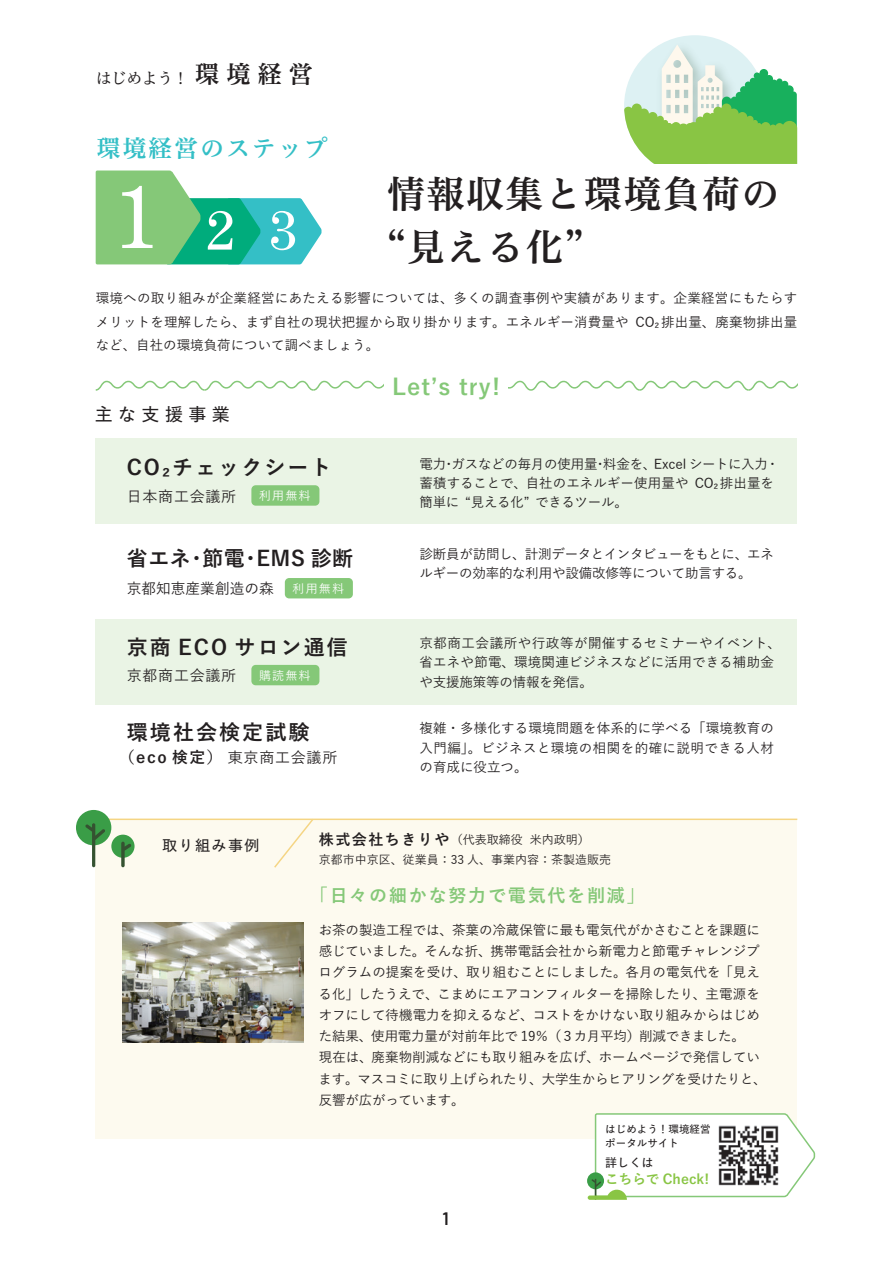
<style>
.page{position:relative;width:893px;height:1263px;background:#fff}
.page>*{position:absolute;margin:0;border:0;box-sizing:border-box;transform-origin:0 0}
.t1{font:87.45px "Century Expanded LT Std";color:#fff}
.t2{font:54.45px "Century Expanded LT Std";color:#fff}
.t3{font:37.5px/53.1px "Hiragino UD Serif Std N W6";letter-spacing:.05em;color:#231f20}
.t4{font:23.55px "Hiragino UD Serif Std N W6";letter-spacing:.1em;color:#34bfc6}
.t5{font:700 22.5px "Yu Go Pr 6 N";letter-spacing:.05em;color:#85c878}
.t6{font:700 21px "Yu Go Pr 6 N";letter-spacing:.1em;color:#231f20}
.t7{font:700 21px "Yu Go Pr 6 N";letter-spacing:.025em;color:#231f20}
.t8{font:700 18px "Yu Go Pr 6 N";letter-spacing:.1em;color:#85c878}
.t9{font:600 18px "Yu Go Pr 6 N";letter-spacing:.3em;color:#231f20}
.t10{font:600 18px "Barlow";color:#231f20}
.t11{font:15.9px "Hiragino UD Serif Std W4";letter-spacing:-.025em;color:#231f20}
.t12{font:700 15.75px "Yu Go Pr 6 N";color:#231f20}
.t13{font:500 15px "Yu Go Pr 6 N";letter-spacing:.05em;color:#231f20}
.t14{font:500 15px "Yu Go Pr 6 N";color:#231f20}
.t15{font:600 15px "Yu Go Pr 6 N";letter-spacing:.1em;color:#231f20}
.t16{font:500 13.5px/21.3px "Yu Go Pr 6 N";letter-spacing:-.005em;color:#231f20}
.t17{font:500 13.5px/19.2px "Yu Go Pr 6 N";letter-spacing:.02em;color:#231f20}
.t18{font:700 13.5px "Yu Go Pr 6 N";letter-spacing:.005em;color:#89c544}
.t19{font:500 12px "Yu Go Pr 6 N";color:#231f20}
.t20{font:500 12px "Yu Go Pr 6 N";letter-spacing:.1em;color:#fff}
.t21{font:600 12px "Yu Go Pr 6 N";color:#231f20}
.t22{font:600 10.5px/13.2px "Yu Go Pr 6 N";letter-spacing:.005em;color:#231f20}
.s1{font-family:"Hiragino UD Serif Std W6";font-size:24px}
.s2{font-size:12px;color:#fff}
.s3{font-weight:500;font-size:15px}
.s4{font-weight:700;font-size:15px}
</style>
<div class="page">
<svg style="left:96px;top:380px;width:701px;height:11px"></svg>
<div style="left:385px;top:374px;width:123px;height:28px;background:#fff"></div>
<div style="left:96px;top:819px;width:701px;height:320px;background:#fdfaef"></div>
<div style="left:96px;top:438px;width:701px;height:85px;background:#eaf4e5"></div>
<div style="left:96px;top:619px;width:701px;height:86px;background:#eaf4e5"></div>
<div style="left:251px;top:485px;width:68px;height:21px;background:#85c878;border-radius:4px"></div>
<div style="left:285px;top:578px;width:68px;height:20px;background:#85c878;border-radius:4px"></div>
<div style="left:251px;top:665px;width:68px;height:20px;background:#85c878;border-radius:4px"></div>
<svg style="left:624px;top:35px;width:173px;height:129px"></svg>
<svg style="left:96px;top:170px;width:226px;height:94px"></svg>
<hr style="left:96px;top:818px;width:701px;height:2px;background:#f5d584">
<div style="left:76px;top:810px;width:35px;height:35px;background:#3a9d47;border-radius:50%"></div>
<svg style="left:85px;top:823px;width:20px;height:44px"></svg>
<svg style="left:273px;top:818px;width:42px;height:50px"></svg>
<div style="left:111px;top:835px;width:24px;height:23px;background:#3a9d47;border-radius:50%"></div>
<svg style="left:121px;top:842px;width:10px;height:25px"></svg>
<img style="left:123px;top:923px;width:180px;height:119px">
<svg style="left:588px;top:1113px;width:228px;height:87px"></svg>
<p class="t11" style="left:96px;top:66px;width:219px">はじめよう！<span class="s1">環境経営</span></p>
<h3 class="t4" style="left:97px;top:130px;width:232px">環境経営のステップ</h3>
<h1 class="t1" style="left:115px;top:163px;width:45px">1</h1>
<h2 class="t2" style="left:207px;top:197px;width:92px">2 3</h2>
<h3 class="t3" style="left:387px;top:165px;width:393px">情報収集と環境負荷の“見える化”</h3>
<p class="t16" style="left:96px;top:285px;width:703px;line-height:23.4px;text-align:justify">環境への取り組みが企業経営にあたえる影響については、多くの調査事例や実績があります。企業経営にもたらすメリットを理解したら、まず自社の現状把握から取り掛かります。エネルギー消費量や CO₂排出量、廃棄物排出量など、自社の環境負荷について調べましょう。</p>
<h3 class="t9" style="left:95px;top:398px;width:136px">主な支援事業</h3>
<h3 class="t6" style="left:127px;top:456px;width:206px">CO₂チェックシート</h3>
<p class="t13" style="left:127px;top:482px;width:111px">日本商工会議所</p>
<p class="t20" style="left:259px;top:485px;width:53px">利用無料</p>
<h3 class="t7" style="left:127px;top:546px;width:228px">省エネ・節電・EMS 診断</h3>
<p class="t14" style="left:127px;top:574px;width:219px">京都知恵産業創造の森 <span class="s2">利用無料</span></p>
<h3 class="t6" style="left:127px;top:635px;width:223px">京商 ECO サロン通信</h3>
<p class="t13" style="left:127px;top:662px;width:111px">京都商工会議所</p>
<p class="t20" style="left:259px;top:664px;width:53px">購読無料</p>
<h3 class="t6" style="left:127px;top:720px;width:184px">環境社会検定試験</h3>
<p class="t12" style="left:119px;top:749px;width:220px">（eco 検定）<span class="s3">東京商工会議所</span></p>
<h3 class="t5" style="left:392px;top:374px;width:110px">Letʼs try!</h3>
<p class="t16" style="left:419px;top:452px;width:361px;line-height:19.2px">電力・ガスなどの毎月の使用量・料金を、Excel シートに入力・蓄積することで、自社のエネルギー使用量や CO₂排出量を簡単に “見える化” できるツール。</p>
<p class="t16" style="left:419px;top:543px;width:356px;line-height:19.2px">診断員が訪問し、計測データとインタビューをもとに、エネルギーの効率的な利用や設備改修等について助言する。</p>
<p class="t17" style="left:419px;top:632px;width:363px">京都商工会議所や行政等が開催するセミナーやイベント、省エネや節電、環境関連ビジネスなどに活用できる補助金や支援施策等の情報を発信。</p>
<p class="t16" style="left:419px;top:717px;width:356px;line-height:19.2px;text-align:justify">複雑・多様化する環境問題を体系的に学べる「環境教育の入門編」。ビジネスと環境の相関を的確に説明できる人材の育成に役立つ。</p>
<p class="t15" style="left:162px;top:831px;width:99px">取り組み事例</p>
<p class="t19" style="left:319px;top:828px;width:272px"><span class="s4">株式会社ちきりや</span>（代表取締役 米内政明）</p>
<h3 class="t8" style="left:310px;top:885px;width:336px">「日々の細かな努力で電気代を削減」</h3>
<p class="t16" style="left:319px;top:917px;width:450px">お茶の製造工程では、茶葉の冷蔵保管に最も電気代がかさむことを課題に感じていました。そんな折、携帯電話会社から新電力と節電チャレンジプログラムの提案を受け、取り組むことにしました。各月の電気代を「見える化」したうえで、こまめにエアコンフィルターを掃除したり、主電源をオフにして待機電力を抑えるなど、コストをかけない取り組みからはじめた結果、使用電力量が対前年比で 19％（３カ月平均）削減できました。<br>現在は、廃棄物削減などにも取り組みを広げ、ホームページで発信しています。マスコミに取り上げられたり、大学生からヒアリングを受けたりと、反響が広がっています。</p>
<p class="t19" style="left:319px;top:848px;width:294px">京都市中京区、従業員：33 人、事業内容：茶製造販売</p>
<p class="t22" style="left:605px;top:1121px;width:107px">はじめよう！環境経営ポータルサイト</p>
<h3 class="t10" style="left:442px;top:1205px;width:8px">1</h3>
<p class="t21" style="left:605px;top:1151px;width:50px">詳しくは</p>
<p class="t18" style="left:605px;top:1171px;width:105px">こちらで Check!</p>
</div>
